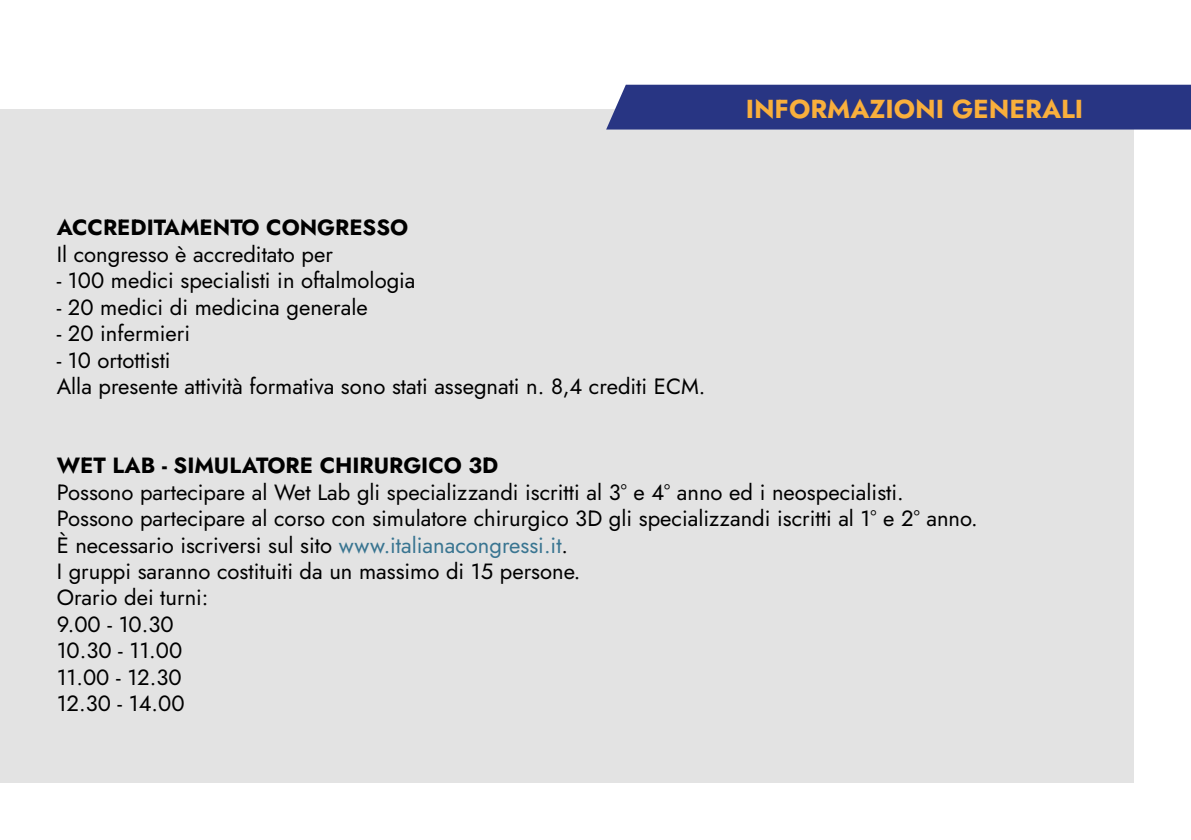
<style>
.page{position:relative;width:1191px;height:840px;background:#fff}
.page>*{position:absolute;margin:0;border:0;box-sizing:border-box;transform-origin:0 0}
.t1{font:700 26px "Jost";color:#f9af3c}
.t2{font:22px/26.4px "Jost";color:#000}
.t3{font:700 22px "Jost";color:#000}
.s1{color:#397591}
</style>
<div class="page">
<div style="left:0;top:109px;width:1133px;height:672px;background:#e3e3e3"></div>
<div style="left:606px;top:85px;width:585px;height:44px;background:#283583"></div>
<p class="t3" style="left:57px;top:213px;width:353px">ACCREDITAMENTO CONGRESSO</p>
<p class="t2" style="left:57px;top:241px;width:278px">Il congresso è accreditato per</p>
<p class="t2" style="left:57px;top:267px;width:360px">- 100 medici specialisti in oftalmologia</p>
<p class="t2" style="left:57px;top:294px;width:312px">- 20 medici di medicina generale</p>
<p class="t2" style="left:57px;top:320px;width:135px">- 20 infermieri</p>
<p class="t2" style="left:57px;top:347px;width:650px">- 10 ortottisti<br>Alla presente attività formativa sono stati assegnati n. 8,4 crediti ECM.</p>
<p class="t1" style="left:745px;top:91px;width:339px">INFORMAZIONI GENERALI</p>
<p class="t3" style="left:57px;top:450px;width:443px">WET LAB - SIMULATORE CHIRURGICO 3D</p>
<p class="t2" style="left:57px;top:479px;width:922px">Possono partecipare al Wet Lab gli specializzandi iscritti al 3° e 4° anno ed i neospecialisti.<br>Possono partecipare al corso con simulatore chirurgico 3D gli specializzandi iscritti al 1° e 2° anno.<br>È necessario iscriversi sul sito <span class="s1">www.italianacongressi.it</span>.<br>I gruppi saranno costituiti da un massimo di 15 persone.<br>Orario dei turni:<br>9.00 - 10.30<br>10.30 - 11.00<br>11.00 - 12.30<br>12.30 - 14.00</p>
</div>
